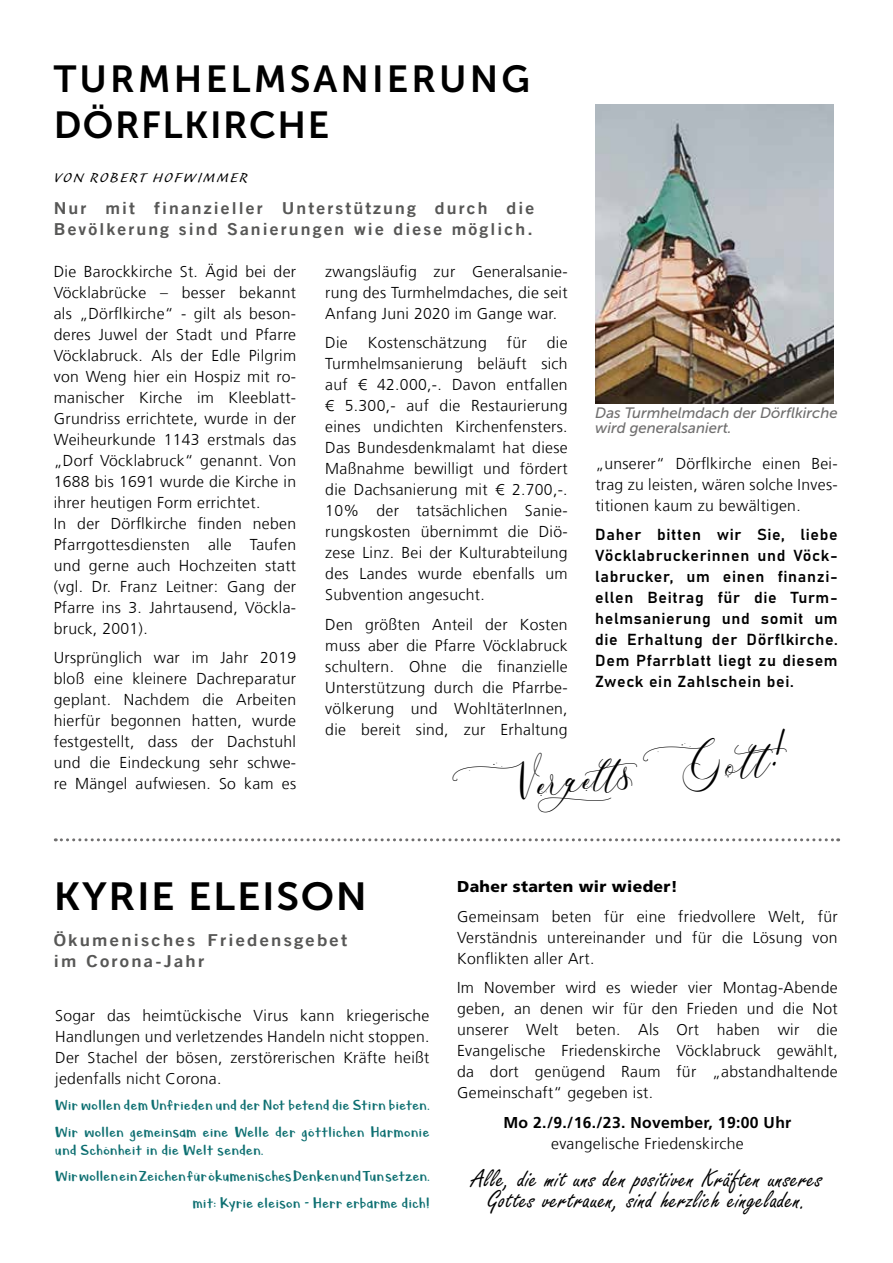
<style>
.page{position:relative;width:893px;height:1263px;background:#fff}
.page>*{position:absolute;margin:0;border:0;box-sizing:border-box;transform-origin:0 0}
.t1{font:40.5px "Schoolkid";color:#000}
.t2{font:39px "Museo Sans 700";letter-spacing:.04em;color:#000;scale:1.05 1}
.t3{font:37.5px/46.5px "Museo Sans 700";letter-spacing:.085em;color:#000}
.t4{font:27px/21px "Freestyle Script";letter-spacing:.02em;color:#000;text-align:center}
.t5{font:18px/26.5px "Asparagus Sprouts";letter-spacing:.025em;color:#0d6f71}
.t6{font:18px "Caliban Std";letter-spacing:.11em;color:#000}
.t7{font:16.5px/21px "Trade Gothic LT Com Bd 2";letter-spacing:.12em;color:#575756;scale:1.07 1}
.t8{font:16.5px/21px "Trade Gothic LT Com Bd 2";letter-spacing:.12em;color:#575756;scale:1.12 1}
.t9{font:300 15.75px/21px "Frutiger LT Com";letter-spacing:.02em;color:#000;text-align:justify}
.t10{font:15.75px/21px "Bahnschrift";letter-spacing:.04em;color:#000;text-align:justify}
.t11{font:700 15.75px "Frutiger LT Com";letter-spacing:.02em;color:#000}
.t12{font:900 15.75px "Frutiger LT Com";letter-spacing:.02em;color:#000}
.t13{font:italic 15px/15px "Museo Sans 500";color:#706f6f}
.s1{font-family:"DJBI Love Me Some Brook"}
</style>
<div class="page">
<img style="left:595px;top:104px;width:238px;height:300px">
<svg style="left:55px;top:838px;width:784px;height:3px"></svg>
<h3 class="t3" style="left:54px;top:56px;width:478px">TURMHELMSANIERUNG<br>DÖRFLKIRCHE</h3>
<p class="t6" style="left:54px;top:169px;width:195px">VON ROBERT HOFWIMMER</p>
<p class="t7" style="left:54px;top:197px;width:451px">Nur mit finanzieller Unterstützung durch die<br>Bevölkerung sind Sanierungen wie diese möglich.</p>
<p class="t9" style="left:54px;top:261px;width:244px;text-align:left">Die Barockkirche St. Ägid bei der<br>Vöcklabrücke – besser bekannt als „Dörflkirche“ - gilt als beson&shy;deres Juwel der Stadt und Pfarre<br>Vöcklabruck. Als der Edle Pilgrim von Weng hier ein Hospiz mit ro&shy;manischer Kirche im Kleeblatt-<br>Grundriss errichtete, wurde in der<br>Weiheurkunde 1143 erstmals das „Dorf Vöcklabruck“ genannt. Von<br>1688 bis 1691 wurde die Kirche in ihrer heutigen Form errichtet.<br>In der Dörflkirche finden neben<br>Pfarrgottesdiensten alle Taufen und gerne auch Hochzeiten statt (vgl. Dr. Franz Leitner: Gang der<br>Pfarre ins 3. Jahrtausend, Vöckla&shy;bruck, 2001).</p>
<p class="t9" style="left:54px;top:647px;width:244px">Ursprünglich war im Jahr 2019 bloß eine kleinere Dachreparatur geplant. Nachdem die Arbeiten hierfür begonnen hatten, wurde festgestellt, dass der Dachstuhl und die Eindeckung sehr schwe&shy;re Mängel aufwiesen. So kam es</p>
<p class="t9" style="left:325px;top:261px;width:244px">zwangsläufig zur Generalsanie&shy;rung des Turmhelmdaches, die seit Anfang Juni 2020 im Gange war.</p>
<p class="t9" style="left:325px;top:332px;width:24px">Die</p>
<p class="t9" style="left:368px;top:332px;width:121px">Kostenschätzung</p>
<p class="t9" style="left:507px;top:332px;width:21px">für</p>
<p class="t9" style="left:325px;top:332px;width:244px;text-indent:222px">die Turmhelmsanierung beläuft sich auf € 42.000,-. Davon entfallen € 5.300,- auf die Restaurierung eines undichten Kirchenfensters.<br>Das Bundesdenkmalamt hat diese Maßnahme bewilligt und fördert die Dachsanierung mit € 2.700,-.<br>10% der tatsächlichen Sanie&shy;rungskosten übernimmt die Diö&shy;zese Linz. Bei der Kulturabteilung des Landes wurde ebenfalls um Subvention angesucht.</p>
<p class="t9" style="left:325px;top:614px;width:244px">Den größten Anteil der Kosten muss aber die Pfarre Vöcklabruck schultern. Ohne die finanzielle Unterstützung durch die Pfarrbe&shy;völkerung und WohltäterInnen, die bereit sind, zur Erhaltung</p>
<p class="t13" style="left:595px;top:406px;width:244px">Das Turmhelmdach der Dörflkirche wird generalsaniert.</p>
<p class="t9" style="left:595px;top:453px;width:244px">„unserer“ Dörflkirche einen Bei&shy;trag zu leisten, wären solche Inves&shy;titionen kaum zu bewältigen.</p>
<p class="t10" style="left:595px;top:524px;width:244px">Daher bitten wir Sie, liebe Vöcklabruckerinnen und Vöck&shy;labrucker, um einen finanzi&shy;ellen Beitrag für die Turm&shy;helmsanierung und somit um die Erhaltung der Dörflkirche.<br>Dem Pfarrblatt liegt zu diesem Zweck ein Zahlschein bei.</p>
<h1 class="t1" style="left:450px;top:762px;width:335px;rotate:-6deg">Vergelts Gott<span class="s1">!</span></h1>
<h2 class="t2" style="left:54px;top:874px;width:300px">KYRIE ELEISON</h2>
<p class="t8" style="left:54px;top:930px;width:263px">Ökumenisches Friedensgebet im Corona-Jahr</p>
<p class="t9" style="left:55px;top:1005px;width:376px">Sogar das heimtückische Virus kann kriegerische Handlungen und verletzendes Handeln nicht stoppen.<br>Der Stachel der bösen, zerstörerischen Kräfte heißt jedenfalls nicht Corona.</p>
<p class="t5" style="left:55px;top:1092px;width:376px">Wir wollen dem Unfrieden und der Not betend die Stirn bieten.<br>Wir wollen gemeinsam eine Welle der göttlichen Harmonie</p>
<p class="t5" style="left:55px;top:1137px;width:210px">und Schönheit in die Welt senden.</p>
<p class="t5" style="left:55px;top:1163px;width:376px">Wir wollen ein Zeichen für ökumenisches Denken und Tun setzen.</p>
<p class="t5" style="left:193px;top:1190px;width:238px">mit: Kyrie eleison - Herr erbarme dich!</p>
<p class="t12" style="left:457px;top:877px;width:222px">Daher starten wir wieder!</p>
<p class="t9" style="left:457px;top:906px;width:382px">Gemeinsam beten für eine friedvollere Welt, für Verständnis untereinander und für die Lösung von Konflikten aller Art.</p>
<p class="t9" style="left:457px;top:977px;width:382px">Im November wird es wieder vier Montag-Abende geben, an denen wir für den Frieden und die Not unserer Welt beten. Als Ort haben wir die Evangelische Friedenskirche Vöcklabruck gewählt, da dort genügend Raum für „abstandhaltende Gemeinschaft“ gegeben ist.</p>
<p class="t11" style="left:503px;top:1113px;width:289px">Mo 2./9./16./23. November, 19:00 Uhr</p>
<p class="t9" style="left:551px;top:1133px;width:194px">evangelische Friedenskirche</p>
<h3 class="t4" style="left:472px;top:1169px;width:352px">Alle, die mit uns den positiven Kräften unseres<br>Gottes vertrauen, sind herzlich eingeladen.</h3>
</div>
